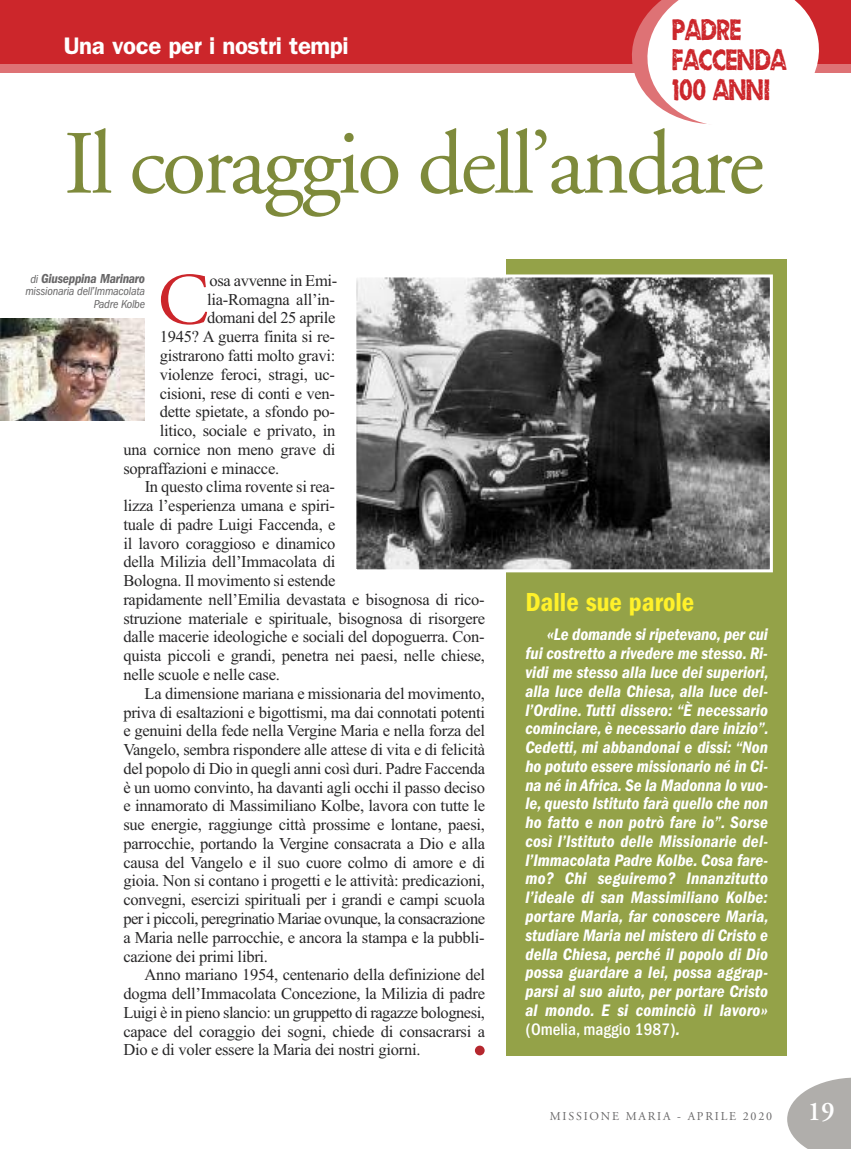
<style>
.page{position:relative;width:851px;height:1149px;background:#fff}
.page>*{position:absolute;margin:0;border:0;box-sizing:border-box;transform-origin:0 0}
.t1{font:90px "Adobe Garamond";letter-spacing:-.035em;color:#7e8a3b}
.t2{font:73.05px "Adobe Garamond";color:#cc262b}
.t3{font:33px/30px "Umbrage";color:#cc262b;scale:.8 1}
.t4{font:600 condensed 27px "Franklin Gothic";color:#fff12a}
.t5{font:600 27px "Adobe Garamond";color:#fff}
.t6{font:600 24px "Franklin Gothic";letter-spacing:-.015em;color:#fff}
.t7{font:italic 600 condensed 17.25px/18.8px "Franklin Gothic";letter-spacing:.005em;color:#fff;text-align:justify}
.t8{font:16.5px "Times New Roman";letter-spacing:-.015em;color:#272627}
.t9{font:16.5px "Times New Roman";letter-spacing:-.035em;color:#272627}
.t10{font:italic 600 condensed 13.5px "Franklin Gothic";letter-spacing:-.015em;color:#686768}
.t11{font:italic condensed 12px/12px "Franklin Gothic";letter-spacing:-.015em;color:#686768;text-align:right}
.t12{font:12px "Adobe Garamond";letter-spacing:.15em;color:#686768}
.s1{font-weight:400;font-size:12px}
.s2{font-weight:500;font-style:normal}
</style>
<div class="page">
<div style="left:506px;top:259px;width:281px;height:796px;background:#94a248"></div>
<img style="left:0;top:318px;width:145px;height:102px">
<div style="left:0;top:0;width:850px;height:64px;background:#cc262b"></div>
<div style="left:0;top:64px;width:850px;height:9px;background:#de7275"></div>
<svg style="left:787px;top:1077px;width:63px;height:71px"></svg>
<svg style="left:632px;top:0;width:187px;height:124px"></svg>
<div style="left:475px;top:1045px;width:9px;height:9px;background:#b5272e;border-radius:50%"></div>
<img style="left:357px;top:278px;width:411px;height:290px">
<div style="left:353px;top:274px;width:419px;height:298px;border:3px solid #fff"></div>
<h3 class="t3" style="left:672px;top:13px;width:144px">PADRE<br>FACCENDA<br>100 ANNI</h3>
<h1 class="t1" style="left:64px;top:128px;width:701px">Il coraggio dell’andare</h1>
<h3 class="t6" style="left:64px;top:31px;width:286px">Una voce per i nostri tempi</h3>
<h2 class="t2" style="left:158px;top:271px;width:52px">C</h2>
<p class="t8" style="left:209px;top:270px;width:129px">osa avvenne in Emi-</p>
<p class="t10" style="left:30px;top:274px;width:116px"><span class="s1">di</span> Giuseppina Marinaro</p>
<p class="t11" style="left:25px;top:286px;width:121px">missionaria dell’Immacolata<br>Padre Kolbe</p>
<p class="t8" style="left:207px;top:289px;width:129px">lia-Romagna all’in-</p>
<p class="t8" style="left:207px;top:308px;width:130px">domani del 25 aprile</p>
<p class="t8" style="left:160px;top:327px;width:177px">1945? A guerra finita si re-</p>
<p class="t8" style="left:160px;top:345px;width:177px">gistrarono fatti molto gravi:</p>
<p class="t8" style="left:160px;top:364px;width:177px">violenze feroci, stragi, uc-</p>
<p class="t8" style="left:160px;top:383px;width:177px">cisioni, rese di conti e ven-</p>
<p class="t8" style="left:160px;top:402px;width:177px">dette spietate, a sfondo po-</p>
<p class="t8" style="left:160px;top:420px;width:177px">litico, sociale e privato, in</p>
<p class="t8" style="left:123px;top:439px;width:213px">una cornice non meno grave di</p>
<p class="t8" style="left:123px;top:458px;width:157px">sopraffazioni e minacce.</p>
<p class="t8" style="left:145px;top:477px;width:192px">In questo clima rovente si rea-</p>
<p class="t8" style="left:123px;top:495px;width:213px">lizza l’esperienza umana e spiri-</p>
<p class="t8" style="left:123px;top:514px;width:213px">tuale di padre Luigi Faccenda, e</p>
<p class="t8" style="left:123px;top:533px;width:213px">il lavoro coraggioso e dinamico</p>
<p class="t8" style="left:123px;top:552px;width:213px">della Milizia dell’Immacolata di</p>
<p class="t8" style="left:123px;top:570px;width:213px">Bologna. Il movimento si estende</p>
<p class="t8" style="left:123px;top:589px;width:363px">rapidamente nell’Emilia devastata e bisognosa di rico-</p>
<p class="t8" style="left:123px;top:608px;width:363px">struzione materiale e spirituale, bisognosa di risorgere</p>
<p class="t8" style="left:123px;top:627px;width:363px">dalle macerie ideologiche e sociali del dopoguerra. Con-</p>
<p class="t8" style="left:123px;top:645px;width:363px">quista piccoli e grandi, penetra nei paesi, nelle chiese,</p>
<p class="t8" style="left:123px;top:664px;width:158px">nelle scuole e nelle case.</p>
<p class="t8" style="left:145px;top:683px;width:342px">La dimensione mariana e missionaria del movimento,</p>
<p class="t8" style="left:123px;top:702px;width:363px">priva di esaltazioni e bigottismi, ma dai connotati potenti</p>
<p class="t8" style="left:123px;top:720px;width:363px">e genuini della fede nella Vergine Maria e nella forza del</p>
<p class="t8" style="left:123px;top:739px;width:363px">Vangelo, sembra rispondere alle attese di vita e di felicità</p>
<p class="t8" style="left:123px;top:758px;width:363px">del popolo di Dio in quegli anni così duri. Padre Faccenda</p>
<p class="t8" style="left:123px;top:777px;width:363px">è un uomo convinto, ha davanti agli occhi il passo deciso</p>
<p class="t8" style="left:123px;top:795px;width:363px">e innamorato di Massimiliano Kolbe, lavora con tutte le</p>
<p class="t8" style="left:123px;top:814px;width:363px">sue energie, raggiunge città prossime e lontane, paesi,</p>
<p class="t8" style="left:123px;top:833px;width:363px">parrocchie, portando la Vergine consacrata a Dio e alla</p>
<p class="t8" style="left:123px;top:852px;width:363px">causa del Vangelo e il suo cuore colmo di amore e di</p>
<p class="t8" style="left:123px;top:870px;width:363px">gioia. Non si contano i progetti e le attività: predicazioni,</p>
<p class="t8" style="left:123px;top:889px;width:363px">convegni, esercizi spirituali per i grandi e campi scuola</p>
<p class="t9" style="left:123px;top:908px;width:363px">per i piccoli, peregrinatio Mariae ovunque, la consacrazione</p>
<p class="t8" style="left:123px;top:927px;width:363px">a Maria nelle parrocchie, e ancora la stampa e la pubbli-</p>
<p class="t8" style="left:123px;top:945px;width:146px">cazione dei primi libri.</p>
<p class="t8" style="left:145px;top:964px;width:342px">Anno mariano 1954, centenario della definizione del</p>
<p class="t8" style="left:123px;top:983px;width:363px">dogma dell’Immacolata Concezione, la Milizia di padre</p>
<p class="t8" style="left:123px;top:1002px;width:363px">Luigi è in pieno slancio: un gruppetto di ragazze bolognesi,</p>
<p class="t8" style="left:123px;top:1020px;width:363px">capace del coraggio dei sogni, chiede di consacrarsi a</p>
<p class="t8" style="left:123px;top:1039px;width:298px">Dio e di voler essere la Maria dei nostri giorni.</p>
<h3 class="t4" style="left:525px;top:593px;width:170px">Dalle sue parole</h3>
<p class="t7" style="left:525px;top:626px;width:245px;text-indent:21px">«Le domande si ripetevano, per cui fui costretto a rivedere me stesso. Ri&shy;vidi me stesso alla luce dei superiori, alla luce della Chiesa, alla luce del&shy;l’Ordine. Tutti dissero: “È necessario cominciare, è necessario dare inizio”.<br>Cedetti, mi abbandonai e dissi: “Non ho potuto essere missionario né in Ci&shy;na né in Africa. Se la Madonna lo vuo&shy;le, questo Istituto farà quello che non ho fatto e non potrò fare io”. Sorse così l’Istituto delle Missionarie del&shy;l’Immacolata Padre Kolbe. Cosa fare&shy;mo? Chi seguiremo? Innanzitutto l’ideale di san Massimiliano Kolbe: portare Maria, far conoscere Maria, studiare Maria nel mistero di Cristo e della Chiesa, perché il popolo di Dio possa guardare a lei, possa aggrap&shy;parsi al suo aiuto, per portare Cristo al mondo. E si cominciò il lavoro» <span class="s2">(Omelia, maggio 1987)</span>.</p>
<p class="t12" style="left:549px;top:1111px;width:224px">MISSIONE MARIA - APRILE 2020</p>
<h3 class="t5" style="left:807px;top:1100px;width:29px">19</h3>
</div>
